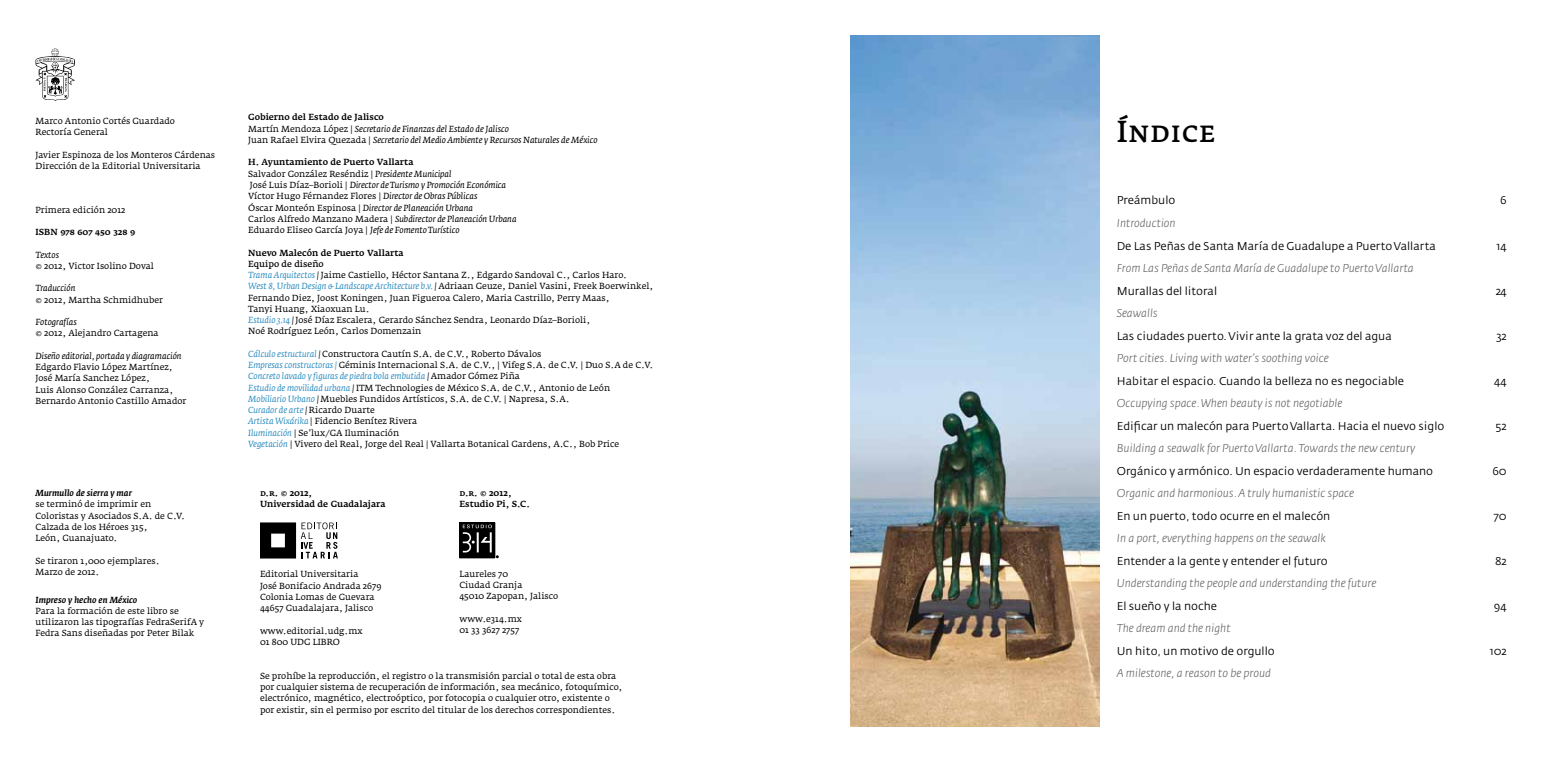
<style>
.page{position:relative;width:1560px;height:762px;background:#fff}
.page>*{position:absolute;margin:0;border:0;box-sizing:border-box;transform-origin:0 0}
.t1{font:30px "Fedra Serif A Normal SC";color:#000}
.t2{font:11.25px "Fedra Sans";color:#000}
.t3{font:italic 300 11.25px "Fedra Sans";color:#58585a}
.t4{font:8.75px/11.2px "Fedra Serif A";color:#000}
.t5{font:italic 8.75px/11.2px "Fedra Serif A";color:#000}
.t6{font:500 8.75px/11.2px "Fedra Serif A";color:#000}
.t7{font:italic 500 8.75px "Fedra Serif A";color:#000}
.t8{font:8.75px "Fedra Serif A Medium SC";color:#000}
.s1{font-weight:500;font-style:normal}
.s2{font-style:normal}
.s3{font-style:inherit}
.s4{font-style:italic;color:#318fc1}
.s5{font-style:italic}
.s6{font-family:"Fedra Serif A Medium SC";font-weight:400}
</style>
<div class="page">
<img style="left:850px;top:35px;width:248px;height:691px">
<svg style="left:35px;top:49px;width:40px;height:52px"></svg>
<svg style="left:461px;top:524px;width:2px;height:32px"></svg>
<div style="left:459px;top:522px;width:36px;height:36px;border:1px solid #000"></div>
<svg style="left:463px;top:524px;width:35px;height:34px"></svg>
<svg style="left:260px;top:522px;width:78px;height:36px"></svg>
<p class="t4" style="left:35px;top:115px;width:141px">Marco Antonio Cortés Guardado<br>Rectoría General</p>
<p class="t4" style="left:35px;top:149px;width:181px">Javier Espinoza de los Monteros Cárdenas<br>Dirección de la Editorial Universitaria</p>
<p class="t4" style="left:35px;top:204px;width:91px">Primera edición 2012</p>
<p class="t8" style="left:35px;top:227px;width:101px">ISBN 978 607 450 328 9</p>
<p class="t5" style="left:35px;top:249px;width:25px">Textos</p>
<p class="t4" style="left:35px;top:260px;width:120px">© 2012, Victor Isolino Doval</p>
<p class="t5" style="left:35px;top:283px;width:42px">Traducción</p>
<p class="t4" style="left:35px;top:294px;width:129px">© 2012, Martha Schmidhuber</p>
<p class="t5" style="left:35px;top:316px;width:43px">Fotografías</p>
<p class="t4" style="left:35px;top:328px;width:125px">© 2012, Alejandro Cartagena</p>
<p class="t5" style="left:35px;top:350px;width:148px">Diseño editorial, portada y diagramación</p>
<p class="t4" style="left:35px;top:361px;width:152px">Edgardo Flavio López Martínez,<br>José María Sanchez López,<br>Luis Alonso González Carranza,<br>Bernardo Antonio Castillo Amador</p>
<p class="t7" style="left:35px;top:488px;width:98px">Murmullo de sierra y mar</p>
<p class="t4" style="left:35px;top:499px;width:151px">se terminó de imprimir en<br>Coloristas y Asociados S.A. de C.V.<br>Calzada de los Héroes 315,<br>León, Guanajuato.</p>
<p class="t4" style="left:35px;top:555px;width:126px">Se tiraron 1,000 ejemplares.<br>Marzo de 2012.</p>
<p class="t7" style="left:35px;top:594px;width:103px">Impreso y hecho en México</p>
<p class="t4" style="left:35px;top:605px;width:170px">Para la formación de este libro se utilizaron las tipografías FedraSerifA y<br>Fedra Sans diseñadas por Peter Bilak</p>
<p class="t5" style="left:248px;top:112px;width:351px"><span class="s1">Gobierno del Estado de Jalisco<br></span><span class="s2">Martín Mendoza López |</span> Secretario de Finanzas del Estado de Jalisco<br><span class="s2">Juan Rafael Elvira Quezada |</span> Secretario del Medio Ambiente y Recursos Naturales de México</p>
<p class="t5" style="left:248px;top:157px;width:270px"><span class="s1">H. Ayuntamiento de Puerto Vallarta<br></span><span class="s2">Salvador González Reséndiz |</span> Presidente Municipal<br><span class="s2">José Luis Díaz–Borioli |</span> Director de Turismo y Promoción Económica <span class="s2">Víctor Hugo Férnandez Flores |</span> Director de Obras Públicas<br><span class="s2">Óscar Monteón Espinosa |</span> Director de Planeación Urbana<br><span class="s2">Carlos Alfredo Manzano Madera |</span> Subdirector de Planeación Urbana <span class="s2">Eduardo Eliseo García Joya |</span> Jefe de Fomento Turístico</p>
<p class="t6" style="left:248px;top:247px;width:157px">Nuevo Malecón de Puerto Vallarta</p>
<p class="t4" style="left:248px;top:258px;width:406px"><span class="s3">Equipo de diseño<br></span><span class="s4">Trama Arquitectos</span> <span class="s5">|</span> Jaime Castiello, Héctor Santana Z., Edgardo Sandoval C., Carlos Haro.<br><span class="s4">West 8, Urban Design &amp; Landscape Architecture b.v.</span> <span class="s5">|</span> Adriaan Geuze, Daniel Vasini, Freek Boerwinkel, Fernando Diez, Joost Koningen, Juan Figueroa Calero, Maria Castrillo, Perry Maas,<br>Tanyi Huang, Xiaoxuan Lu.<br><span class="s4">Estudio 3.14</span> <span class="s5">|</span> José Díaz Escalera, Gerardo Sánchez Sendra, Leonardo Díaz–Borioli,<br>Noé Rodríguez León, Carlos Domenzain</p>
<p class="t4" style="left:248px;top:348px;width:406px"><span class="s4">Cálculo estructural</span> <span class="s5">|</span> Constructora Cautín S.A. de C.V., Roberto Dávalos<br><span class="s4">Empresas constructoras |</span> Géminis Internacional S.A. de C.V., | Vifeg S.A. de C.V. | Duo S.A de C.V.<br><span class="s4">Concreto lavado y figuras de piedra bola embutida</span> <span class="s5">|</span> Amador Gómez Piña<br><span class="s4">Estudio de movilidad urbana</span> <span class="s5">|</span> ITM Technologies de México S.A. de C.V., Antonio de León<br><span class="s4">Mobiliario Urbano</span> <span class="s5">|</span> Muebles Fundidos Artísticos, S.A. de C.V. | Napresa, S.A.<br><span class="s4">Curador de arte</span> <span class="s5">|</span> Ricardo Duarte<br><span class="s4">Artista Wixárika</span> | Fidencio Benítez Rivera<br><span class="s4">Iluminación</span> | Se’lux/GA Iluminación<br><span class="s4">Vegetación</span> | Vivero del Real, Jorge del Real | Vallarta Botanical Gardens, A.C., Bob Price</p>
<p class="t6" style="left:260px;top:487px;width:127px"><span class="s6">d.r.</span> © 2012,<br>Universidad de Guadalajara</p>
<p class="t4" style="left:260px;top:568px;width:123px">Editorial Universitaria<br>José Bonifacio Andrada 2679<br>Colonia Lomas de Guevara<br>44657 Guadalajara, Jalisco</p>
<p class="t4" style="left:260px;top:625px;width:104px">www.editorial.udg.mx<br>01 800 UDG LIBRO</p>
<p class="t6" style="left:459px;top:487px;width:72px"><span class="s6">d.r.</span> © 2012,<br>Estudio Pi, S.C.</p>
<p class="t4" style="left:459px;top:568px;width:100px">Laureles 70<br>Ciudad Granja<br>45010 Zapopan, Jalisco</p>
<p class="t4" style="left:459px;top:613px;width:64px">www.e314.mx<br>01 33 3627 2757</p>
<p class="t4" style="left:260px;top:670px;width:364px">Se prohíbe la reproducción, el registro o la transmisión parcial o total de esta obra por cualquier sistema de recuperación de información, sea mecánico, fotoquímico, electrónico, magnético, electroóptico, por fotocopia o cualquier otro, existente o por existir, sin el permiso por escrito del titular de los derechos correspondientes.</p>
<h1 class="t1" style="left:1116px;top:114px;width:101px">Índice</h1>
<p class="t2" style="left:1116px;top:195px;width:60px">Preámbulo</p>
<p class="t2" style="left:1499px;top:195px;width:8px">6</p>
<p class="t3" style="left:1116px;top:217px;width:60px">Introduction</p>
<p class="t2" style="left:1116px;top:240px;width:321px">De Las Peñas de Santa María de Guadalupe a PuertoVallarta</p>
<p class="t2" style="left:1496px;top:240px;width:12px">14</p>
<p class="t3" style="left:1116px;top:262px;width:298px">From Las Peñas de Santa María de Guadalupe to PuertoVallarta</p>
<p class="t2" style="left:1116px;top:285px;width:102px">Murallas del litoral</p>
<p class="t2" style="left:1495px;top:285px;width:13px">24</p>
<p class="t3" style="left:1116px;top:307px;width:42px">Seawalls</p>
<p class="t2" style="left:1116px;top:330px;width:276px">Las ciudades puerto.Vivir ante la grata voz del agua</p>
<p class="t2" style="left:1495px;top:330px;width:12px">32</p>
<p class="t3" style="left:1116px;top:352px;width:213px">Port cities. Living with water’s soothing voice</p>
<p class="t2" style="left:1116px;top:375px;width:289px">Habitar el espacio. Cuando la belleza no es negociable</p>
<p class="t2" style="left:1493px;top:375px;width:14px">44</p>
<p class="t3" style="left:1116px;top:397px;width:227px">Occupying space.When beauty is not negotiable</p>
<p class="t2" style="left:1116px;top:420px;width:329px">Edificar un malecón para PuertoVallarta. Hacia el nuevo siglo</p>
<p class="t2" style="left:1495px;top:420px;width:13px">52</p>
<p class="t3" style="left:1116px;top:442px;width:300px">Building a seawalk for PuertoVallarta.Towards the new century</p>
<p class="t2" style="left:1116px;top:465px;width:318px">Orgánico y armónico. Un espacio verdaderamente humano</p>
<p class="t2" style="left:1491px;top:465px;width:16px">60</p>
<p class="t3" style="left:1116px;top:487px;width:239px">Organic and harmonious.A truly humanistic space</p>
<p class="t2" style="left:1116px;top:510px;width:215px">En un puerto, todo ocurre en el malecón</p>
<p class="t2" style="left:1493px;top:510px;width:14px">70</p>
<p class="t3" style="left:1116px;top:532px;width:210px">In a port, everything happens on the seawalk</p>
<p class="t2" style="left:1116px;top:555px;width:212px">Entender a la gente y entender el futuro</p>
<p class="t2" style="left:1494px;top:555px;width:13px">82</p>
<p class="t3" style="left:1116px;top:577px;width:261px">Understanding the people and understanding the future</p>
<p class="t2" style="left:1116px;top:600px;width:102px">El sueño y la noche</p>
<p class="t2" style="left:1493px;top:600px;width:14px">94</p>
<p class="t3" style="left:1116px;top:622px;width:115px">The dream and the night</p>
<p class="t2" style="left:1116px;top:645px;width:159px">Un hito, un motivo de orgullo</p>
<p class="t2" style="left:1489px;top:645px;width:18px">102</p>
<p class="t3" style="left:1116px;top:667px;width:156px">A milestone, a reason to be proud</p>
</div>
